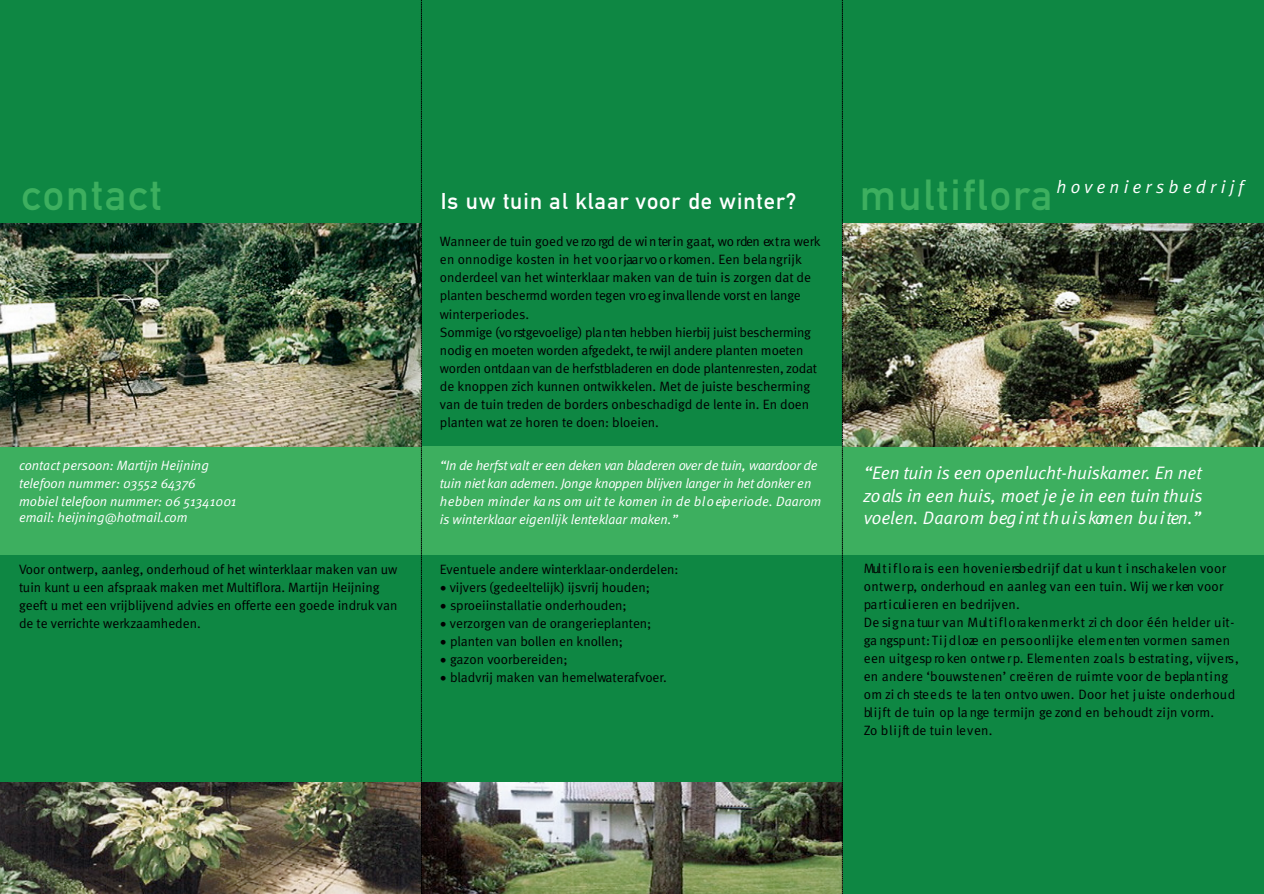
<style>
.page{position:relative;width:1264px;height:894px;background:#fff}
.page>*{position:absolute;margin:0;border:0;box-sizing:border-box;transform-origin:0 0}
.t1{font:42.75px "DIN Mittelschrift";letter-spacing:.05em;color:#3daf5f}
.t2{font:22.5px "DIN Mittelschrift";letter-spacing:.045em;color:#fff}
.t3{font:italic 18px/22.5px "Meta Normal";color:#fff;text-align:justify}
.t4{font:13.5px/18px "Meta Normal";color:#000}
.t5{font:italic 13.5px/18px "Meta Normal";color:#fff}
</style>
<div class="page">
<div style="left:0;top:0;width:1263px;height:893px;background:#0e8743"></div>
<div style="left:0;top:446px;width:1263px;height:108px;background:#3daf5f"></div>
<img style="left:0;top:223px;width:421px;height:223px">
<img style="left:0;top:782px;width:842px;height:111px">
<img style="left:843px;top:223px;width:420px;height:223px">
<svg style="left:421px;top:0;width:1px;height:893px"></svg>
<svg style="left:842px;top:0;width:1px;height:893px"></svg>
<h1 class="t1" style="left:22px;top:180px;width:141px">c o n t a c t</h1>
<p class="t5" style="left:19px;top:457px;width:219px">contact persoon: Martijn Heijning telefoon nummer: 03552 64376 mobiel telefoon nummer: 06 51341001</p>
<p class="t5" style="left:19px;top:509px;width:170px">email: heijning@hotmail.com</p>
<p class="t4" style="left:19px;top:560px;width:380px">Voor ontwerp, aanleg, onderhoud of het winterklaar maken van uw tuin kunt u een afspraak maken met Multiflora. Martijn Heijning geeft u met een vrijblijvend advies en offerte een goede indruk van de te verrichte werkzaamheden.</p>
<h2 class="t2" style="left:441px;top:193px;width:357px">Is uw tuin al klaar voor de winter?</h2>
<p class="t4" style="left:440px;top:233px;width:382px">Wanneer de tuin goed ve rzo rgd de wi n ter in gaat, wo rden ex t ra we rk en onnodige kosten in het vo o r jaar vo o r komen. Een bela ng r ijk onderdeel van het winterklaar maken van de tuin is zorgen dat de pla n ten beschermd wo rden tegen v ro eginva llende vo rst en la nge winterperiodes.<br>S o m m ige (vo rstge vo e lige) pla n ten hebben hierbij juist b esch e rm ing nodig en moeten wo rden afgedekt, te rwijl a n d e re pla n ten moete n wo rden ontdaan van de herfstblad e ren en dode pla n te n resten, zo da t de knoppen zich kunnen ontwikkelen. Met de juiste bescherming van de tuin treden de borders onbeschadigd de lente in. En doen planten wat ze horen te doen: bloeien.</p>
<p class="t5" style="left:440px;top:457px;width:383px">“In de herfst valt e r een deken van bla d e ren ove r de tuin, waard o o r d e tuin nie t kan ademen. Jonge knoppen blijven lang e r in het d o n ke r e n h ebben mind e r ka ns om uit te komen in de bl o eiperiode. Daarom is winterklaar eigenlijk lenteklaar maken.”</p>
<p class="t4" style="left:440px;top:560px;width:240px">Eventuele andere winterklaar-onderdelen:</p>
<p class="t4" style="left:440px;top:578px;width:211px">• vijvers (gedeeltelijk) ijsvrij houden;</p>
<p class="t4" style="left:440px;top:596px;width:188px">• sproeiinstallatie onderhouden;</p>
<p class="t4" style="left:440px;top:614px;width:213px">• verzorgen van de orangerieplanten;</p>
<p class="t4" style="left:440px;top:632px;width:184px">• planten van bollen en knollen;</p>
<p class="t4" style="left:440px;top:650px;width:129px">• gazon voorbereiden;</p>
<p class="t4" style="left:440px;top:668px;width:228px">• bladvrij maken van hemelwaterafvoer.</p>
<h1 class="t1" style="left:860px;top:180px;width:194px">m u lt if lo ra</h1>
<h3 class="t3" style="left:1056px;top:176px;width:189px">h ove n ie r sb ed r i j f</h3>
<h3 class="t3" style="left:864px;top:462px;width:340px">“Een tuin is een openlucht-huiskamer. En net zo als in een huis, moet je je in een tuin t h u is voelen. D a a rom beg i nt t h u i s komen bu i ten.”</h3>
<p class="t4" style="left:864px;top:560px;width:377px">Mul t i f l o ra is een hove n ie rsb e d r ijf da t u kun t i nscha ke len vo o r<br>o n t we r p, onderhoud en aanleg van een tuin. Wij we r ken vo o r pa rt i cul i e ren en bedrijven.<br>De si g na tuur van Mul t i f l o ra ke n m e r k t zi ch door één helder uit&shy;ga ngspunt: T i j d l oze en pers o o nlijke ele m e n ten vormen sa m e n een uitgesp ro ken ontwe r p. Ele m e n ten zoa ls b est ra t ing, vijve rs , en andere ‘bouwstenen’ cre ë ren de ruimte voor de bepla n t i ng om zi ch ste e ds te la ten ontvo uwen. Door het j u iste onderhoud bl i j ft de tuin op la nge termijn ge zond en behoudt zijn vorm.<br>Zo bl i j ft de tuin le ve n .</p>
</div>
